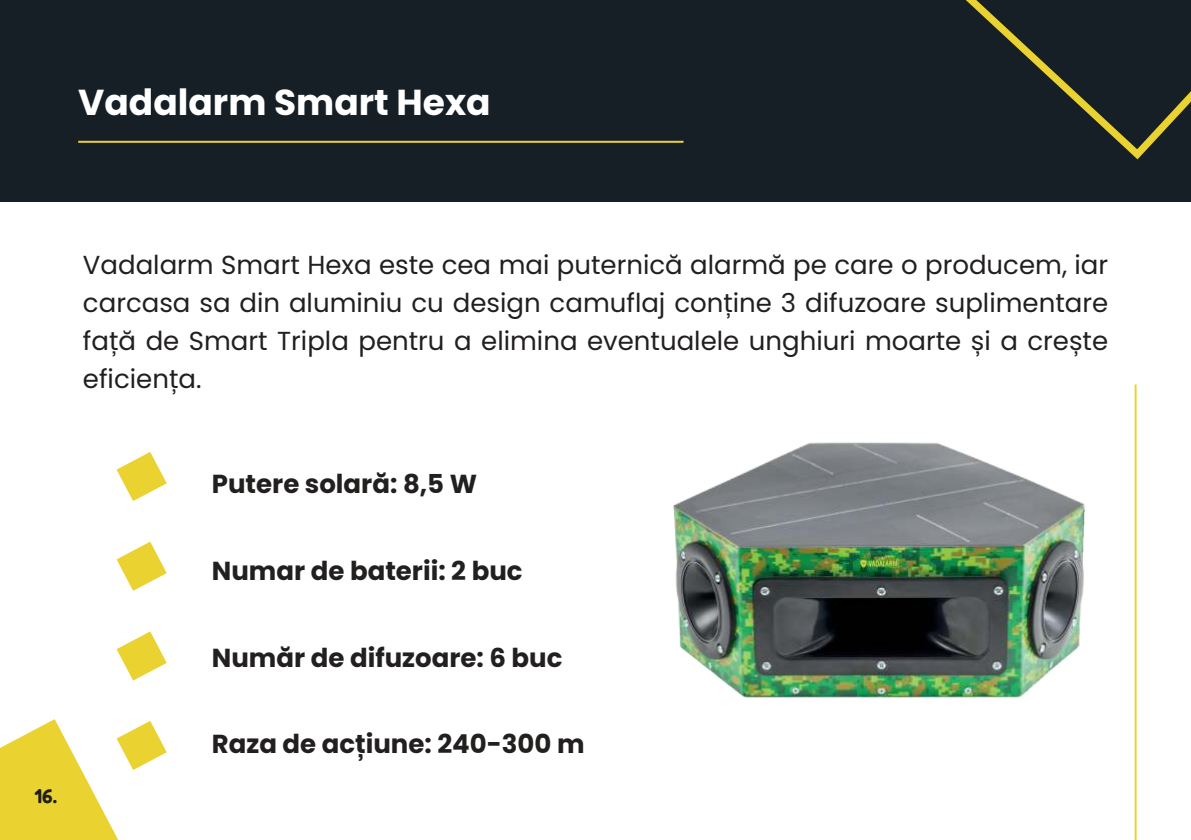
<style>
.page{position:relative;width:1191px;height:840px;background:#fff}
.page>*{position:absolute;margin:0;border:0;box-sizing:border-box;transform-origin:0 0}
.t1{font:700 36px "Poppins";color:#fff}
.t2{font:26px/38px "Poppins";color:#221f1f;text-align:justify}
.t3{font:700 26px "Poppins";color:#221f1f}
.t4{font:300 20px "Fredoka";color:#221f1f}
</style>
<div class="page">
<div style="left:0;top:0;width:1191px;height:201px;background:#161f26"></div>
<hr style="left:78px;top:141px;width:605px;height:2px;background:#ead330">
<hr style="left:1134px;top:384px;width:2px;height:455px;background:#ead330">
<svg style="left:966px;top:0;width:225px;height:160px"></svg>
<svg style="left:117px;top:541px;width:50px;height:49px"></svg>
<svg style="left:117px;top:631px;width:50px;height:49px"></svg>
<svg style="left:0;top:719px;width:167px;height:120px"></svg>
<svg style="left:117px;top:452px;width:50px;height:49px"></svg>
<img style="left:673px;top:442px;width:412px;height:256px">
<h1 class="t1" style="left:78px;top:82px;width:414px">Vadalarm Smart Hexa</h1>
<p class="t2" style="left:83px;top:246px;width:1026px">Vadalarm Smart Hexa este cea mai puternică alarmă pe care o producem, iar carcasa sa din aluminiu cu design camuflaj conține 3 difuzoare suplimentare față de Smart Tripla pentru a elimina eventualele unghiuri moarte și a crește eficiența.</p>
<p class="t4" style="left:35px;top:783px;width:24px">16.</p>
<p class="t3" style="left:212px;top:468px;width:267px">Putere solară: 8,5 W</p>
<p class="t3" style="left:212px;top:555px;width:312px">Numar de baterii: 2 buc</p>
<p class="t3" style="left:212px;top:642px;width:352px">Număr de difuzoare: 6 buc</p>
<p class="t3" style="left:212px;top:728px;width:374px">Raza de acțiune: 240-300 m</p>
</div>
